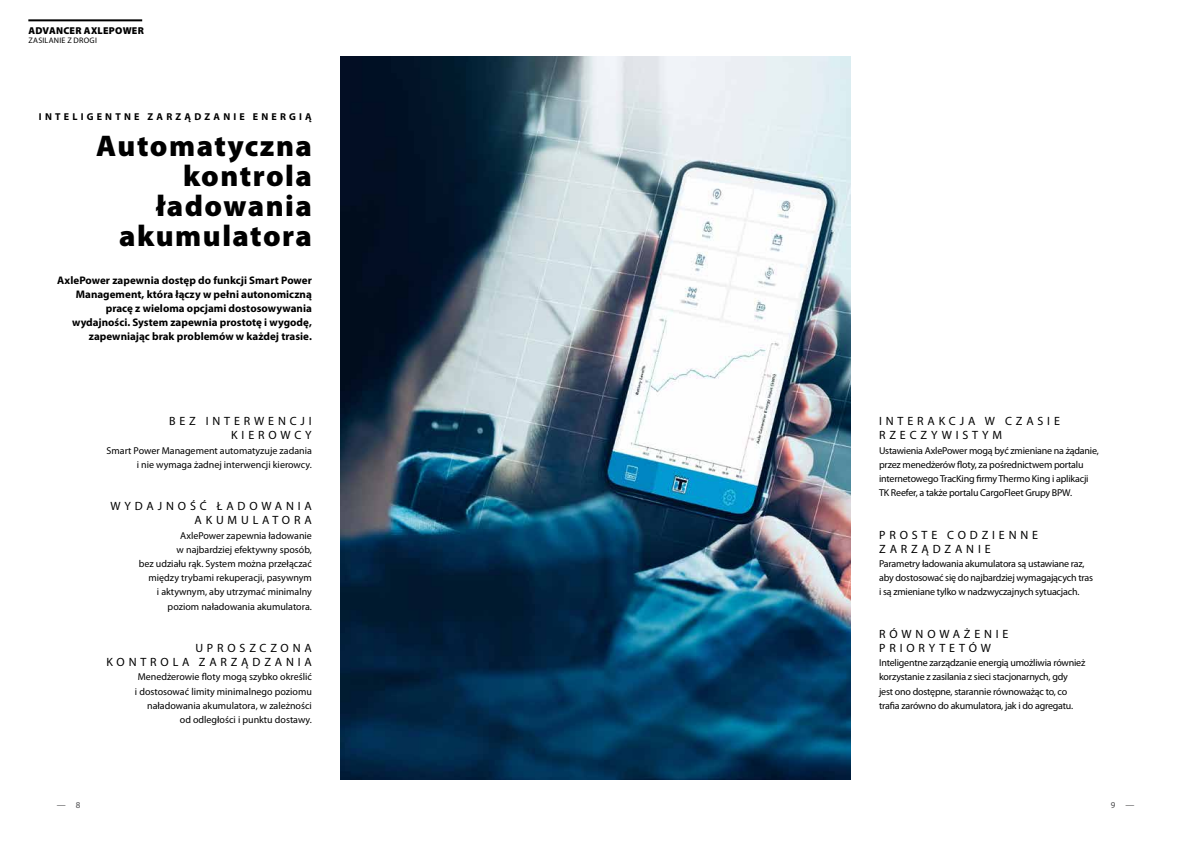
<style>
.page{position:relative;width:1191px;height:842px;background:#fff}
.page>*{position:absolute;margin:0;border:0;box-sizing:border-box;transform-origin:0 0}
.t1{font:900 30px/30px "Myriad Pro";letter-spacing:.05em;color:#000;text-align:right}
.t2{font:12px/14.2px "Myriad Pro";letter-spacing:.32em;color:#000}
.t3{font:700 11px/14.2px "Myriad Pro";color:#000;text-align:right}
.t4{font:10px/14.2px "Myriad Pro";letter-spacing:-.02em;color:#000}
.t5{font:10px/14.2px "Myriad Pro";color:#000;text-align:right}
.t6{font:700 10px "Myriad Pro";letter-spacing:.32em;color:#000}
.t7{font:900 10px "Myriad Pro";letter-spacing:.025em;color:#000}
.t8{font:9px "Myriad Pro";color:#4d4d4f}
.t9{font:8px "Myriad Pro";letter-spacing:.03em;color:#000}
</style>
<div class="page">
<hr style="left:28px;top:19px;width:114px;height:2px;background:#000">
<img style="left:340px;top:57px;width:510px;height:723px">
<p class="t7" style="left:28px;top:24px;width:117px">ADVANCER AXLEPOWER</p>
<p class="t9" style="left:28px;top:35px;width:70px">ZASILANIE Z DROGI</p>
<p class="t6" style="left:39px;top:111px;width:274px">INTELIGENTNE ZARZĄDZANIE ENERGIĄ</p>
<h1 class="t1" style="left:96px;top:131px;width:217px">Automatyczna kontrola ładowania akumulatora</h1>
<p class="t3" style="left:57px;top:273px;width:256px">AxlePower zapewnia dostęp do funkcji Smart Power Management, która łączy w pełni autonomiczną pracę z wieloma opcjami dostosowywania wydajności. System zapewnia prostotę i wygodę, zapewniając brak problemów w każdej trasie.</p>
<p class="t2" style="left:169px;top:414px;width:144px;text-align:right">BEZ INTERWENCJI<br>KIEROWCY</p>
<p class="t5" style="left:107px;top:443px;width:207px">Smart Power Management automatyzuje zadania i nie wymaga żadnej interwencji kierowcy.</p>
<p class="t2" style="left:111px;top:499px;width:203px;text-align:right">WYDAJNOŚĆ ŁADOWANIA<br>AKUMULATORA</p>
<p class="t5" style="left:139px;top:528px;width:175px">AxlePower zapewnia ładowanie<br>w najbardziej efektywny sposób,<br>bez udziału rąk. System można przełączać między trybami rekuperacji, pasywnym<br>i aktywnym, aby utrzymać minimalny poziom naładowania akumulatora.</p>
<p class="t2" style="left:106px;top:641px;width:207px;text-align:right">UPROSZCZONA<br>KONTROLA ZARZĄDZANIA</p>
<p class="t5" style="left:135px;top:670px;width:178px">Menedżerowie floty mogą szybko określić i dostosować limity minimalnego poziomu naładowania akumulatora, w zależności od odległości i punktu dostawy.</p>
<p class="t2" style="left:879px;top:414px;width:182px">INTERAKCJA W CZASIE<br>RZECZYWISTYM</p>
<p class="t4" style="left:879px;top:443px;width:221px">Ustawienia AxlePower mogą być zmieniane na żądanie, przez menedżerów floty, za pośrednictwem portalu internetowego TracKing firmy Thermo King i aplikacji TK Reefer, a także portalu CargoFleet Grupy BPW.</p>
<p class="t2" style="left:879px;top:528px;width:160px">PROSTE CODZIENNE<br>ZARZĄDZANIE</p>
<p class="t4" style="left:879px;top:557px;width:215px">Parametry ładowania akumulatora są ustawiane raz, aby dostosować się do najbardziej wymagających tras i są zmieniane tylko w nadzwyczajnych sytuacjach.</p>
<p class="t2" style="left:879px;top:627px;width:131px">RÓWNOWAŻENIE<br>PRIORYTETÓW</p>
<p class="t4" style="left:879px;top:656px;width:208px">Inteligentne zarządzanie energią umożliwia również korzystanie z zasilania z sieci stacjonarnych, gdy<br>jest ono dostępne, starannie równoważąc to, co trafia zarówno do akumulatora, jak i do agregatu.</p>
<p class="t8" style="left:57px;top:800px;width:25px">— 8</p>
<p class="t8" style="left:1110px;top:800px;width:25px">9 —</p>
</div>
